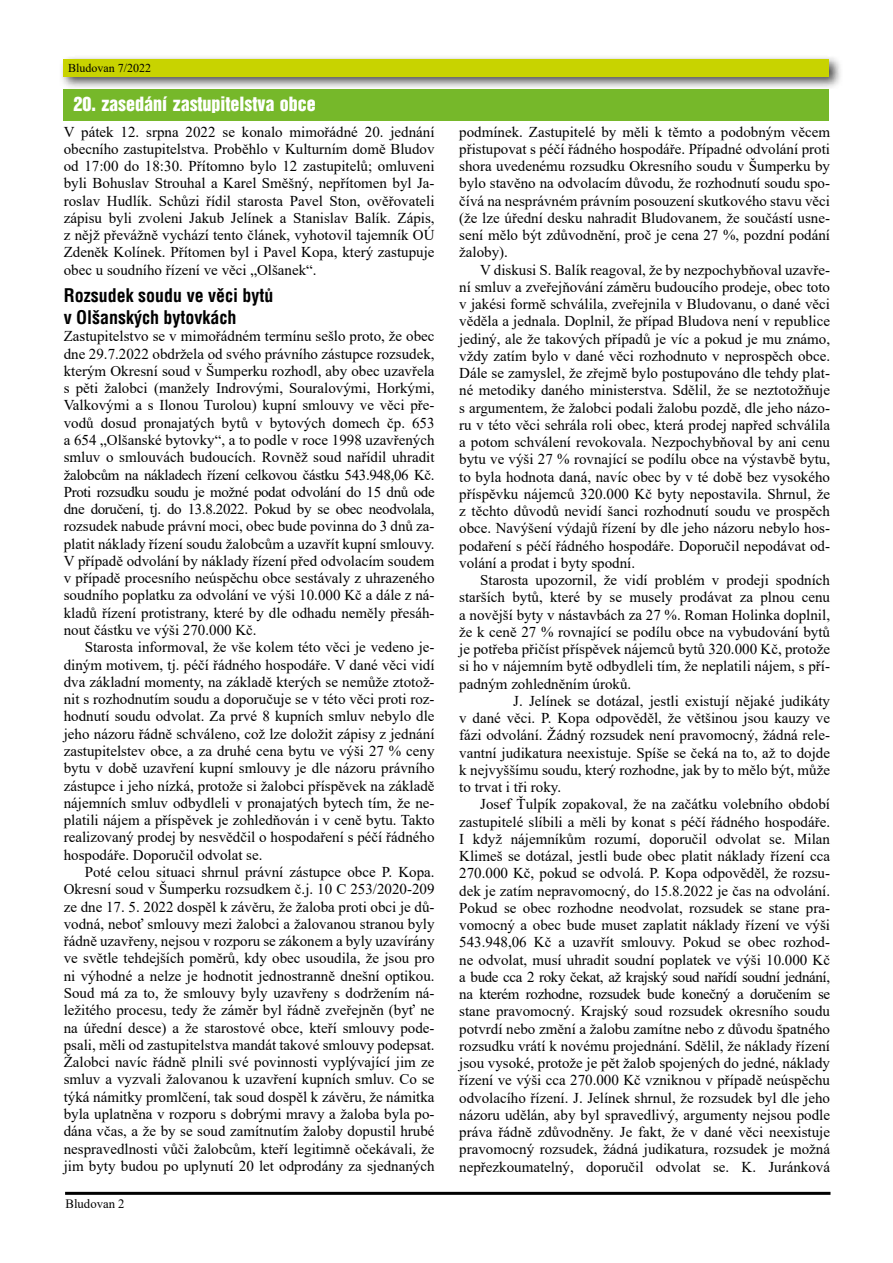
<style>
.page{position:relative;width:893px;height:1263px;background:#fff}
.page>*{position:absolute;margin:0;border:0;box-sizing:border-box;transform-origin:0 0}
.t1{font:700 18px/21.5px "Switzerland Condensed";color:#000}
.t2{font:18px "Switzerland Inserat CE";color:#fff}
.t3{font:15px/17.2px "Times New Roman";color:#000;text-align:justify}
.t4{font:12.75px "Times New Roman";color:#000}
.t5{font:12px "Times New Roman";color:#000}
</style>
<div class="page">
<hr style="left:65px;top:1192px;width:765px;height:3px;background:#000">
<div style="left:59px;top:54px;width:784px;height:36px;background:#000;opacity:.7"></div>
<div style="left:64px;top:59px;width:765px;height:18px;background:#c8d300"></div>
<div style="left:64px;top:89px;width:765px;height:32px;background:#76b82a"></div>
<p class="t5" style="left:68px;top:59px;width:85px">Bludovan 7/2022</p>
<p class="t2" style="left:73px;top:93px;width:244px">20. zasedání zastupitelstva obce</p>
<p class="t3" style="left:64px;top:122px;width:372px">V pátek 12. srpna 2022 se konalo mimořádné 20. jednání obecního zastupitelstva. Proběhlo v Kulturním domě Bludov od 17:00 do 18:30. Přítomno bylo 12 zastupitelů; omluveni byli Bohuslav Strouhal a Karel Směšný, nepřítomen byl Ja&shy;roslav Hudlík. Schůzi řídil starosta Pavel Ston, ověřovateli zápisu byli zvoleni Jakub Jelínek a Stanislav Balík. Zápis, z nějž převážně vychází tento článek, vyhotovil tajemník OÚ Zdeněk Kolínek. Přítomen byl i Pavel Kopa, který zastupuje obec u soudního řízení ve věci „Olšanek“.</p>
<p class="t1" style="left:64px;top:285px;width:211px">Rozsudek soudu ve věci bytů v Olšanských bytovkách</p>
<p class="t3" style="left:64px;top:327px;width:372px">Zastupitelstvo se v mimořádném termínu sešlo proto, že obec dne 29.7.2022 obdržela od svého právního zástupce rozsudek, kterým Okresní soud v Šumperku rozhodl, aby obec uzavřela s pěti žalobci (manžely Indrovými, Souralovými, Horkými, Valkovými a s Ilonou Turolou) kupní smlouvy ve věci pře&shy;vodů dosud pronajatých bytů v bytových domech čp. 653 a 654 „Olšanské bytovky“, a to podle v roce 1998 uzavřených smluv o smlouvách budoucích. Rovněž soud nařídil uhradit žalobcům na nákladech řízení celkovou částku 543.948,06 Kč.<br>Proti rozsudku soudu je možné podat odvolání do 15 dnů ode dne doručení, tj. do 13.8.2022. Pokud by se obec neodvolala, rozsudek nabude právní moci, obec bude povinna do 3 dnů za&shy;platit náklady řízení soudu žalobcům a uzavřít kupní smlouvy.<br>V případě odvolání by náklady řízení před odvolacím soudem v případě procesního neúspěchu obce sestávaly z uhrazeného soudního poplatku za odvolání ve výši 10.000 Kč a dále z ná&shy;kladů řízení protistrany, které by dle odhadu neměly přesáh&shy;nout částku ve výši 270.000 Kč.</p>
<p class="t3" style="left:64px;top:638px;width:372px;text-indent:21px">Starosta informoval, že vše kolem této věci je vedeno je&shy;diným motivem, tj. péčí řádného hospodáře. V dané věci vidí dva základní momenty, na základě kterých se nemůže ztotož&shy;nit s rozhodnutím soudu a doporučuje se v této věci proti roz&shy;hodnutí soudu odvolat. Za prvé 8 kupních smluv nebylo dle jeho názoru řádně schváleno, což lze doložit zápisy z jednání zastupitelstev obce, a za druhé cena bytu ve výši 27 % ceny bytu v době uzavření kupní smlouvy je dle názoru právního zástupce i jeho nízká, protože si žalobci příspěvek na základě nájemních smluv odbydleli v pronajatých bytech tím, že ne&shy;platili nájem a příspěvek je zohledňován i v ceně bytu. Takto realizovaný prodej by nesvědčil o hospodaření s péčí řádného hospodáře. Doporučil odvolat se.</p>
<p class="t3" style="left:64px;top:863px;width:372px;text-indent:21px">Poté celou situaci shrnul právní zástupce obce P. Kopa.<br>Okresní soud v Šumperku rozsudkem č.j. 10 C 253/2020-209 ze dne 17. 5. 2022 dospěl k závěru, že žaloba proti obci je dů&shy;vodná, neboť smlouvy mezi žalobci a žalovanou stranou byly řádně uzavřeny, nejsou v rozporu se zákonem a byly uzavírány ve světle tehdejších poměrů, kdy obec usoudila, že jsou pro ni výhodné a nelze je hodnotit jednostranně dnešní optikou.<br>Soud má za to, že smlouvy byly uzavřeny s dodržením ná&shy;ležitého procesu, tedy že záměr byl řádně zveřejněn (byť ne na úřední desce) a že starostové obce, kteří smlouvy pode&shy;psali, měli od zastupitelstva mandát takové smlouvy podepsat.<br>Žalobci navíc řádně plnili své povinnosti vyplývající jim ze smluv a vyzvali žalovanou k uzavření kupních smluv. Co se týká námitky promlčení, tak soud dospěl k závěru, že námitka byla uplatněna v rozporu s dobrými mravy a žaloba byla po&shy;dána včas, a že by se soud zamítnutím žaloby dopustil hrubé nespravedlnosti vůči žalobcům, kteří legitimně očekávali, že jim byty budou po uplynutí 20 let odprodány za sjednaných</p>
<p class="t4" style="left:66px;top:1194px;width:61px">Bludovan 2</p>
<p class="t3" style="left:459px;top:122px;width:372px">podmínek. Zastupitelé by měli k těmto a podobným věcem přistupovat s péčí řádného hospodáře. Případné odvolání proti shora uvedenému rozsudku Okresního soudu v Šumperku by bylo stavěno na odvolacím důvodu, že rozhodnutí soudu spo&shy;čívá na nesprávném právním posouzení skutkového stavu věci (že lze úřední desku nahradit Bludovanem, že součástí usne&shy;sení mělo být zdůvodnění, proč je cena 27 %, pozdní podání žaloby).</p>
<p class="t3" style="left:459px;top:260px;width:372px;text-indent:21px">V diskusi S. Balík reagoval, že by nezpochybňoval uzavře&shy;ní smluv a zveřejňování záměru budoucího prodeje, obec toto v jakési formě schválila, zveřejnila v Bludovanu, o dané věci věděla a jednala. Doplnil, že případ Bludova není v republice jediný, ale že takových případů je víc a pokud je mu známo, vždy zatím bylo v dané věci rozhodnuto v neprospěch obce.<br>Dále se zamyslel, že zřejmě bylo postupováno dle tehdy plat&shy;né metodiky daného ministerstva. Sdělil, že se neztotožňuje s argumentem, že žalobci podali žalobu pozdě, dle jeho názo&shy;ru v této věci sehrála roli obec, která prodej napřed schválila a potom schválení revokovala. Nezpochybňoval by ani cenu bytu ve výši 27 % rovnající se podílu obce na výstavbě bytu, to byla hodnota daná, navíc obec by v té době bez vysokého příspěvku nájemců 320.000 Kč byty nepostavila. Shrnul, že z těchto důvodů nevidí šanci rozhodnutí soudu ve prospěch obce. Navýšení výdajů řízení by dle jeho názoru nebylo hos&shy;podaření s péčí řádného hospodáře. Doporučil nepodávat od&shy;volání a prodat i byty spodní.</p>
<p class="t3" style="left:459px;top:571px;width:372px;text-indent:21px">Starosta upozornil, že vidí problém v prodeji spodních starších bytů, které by se musely prodávat za plnou cenu a novější byty v nástavbách za 27 %. Roman Holinka doplnil, že k ceně 27 % rovnající se podílu obce na vybudování bytů je potřeba přičíst příspěvek nájemců bytů 320.000 Kč, protože si ho v nájemním bytě odbydleli tím, že neplatili nájem, s pří&shy;padným zohledněním úroků.</p>
<p class="t3" style="left:459px;top:692px;width:372px;text-indent:54px">J. Jelínek se dotázal, jestli existují nějaké judikáty v dané věci. P. Kopa odpověděl, že většinou jsou kauzy ve fázi odvolání. Žádný rozsudek není pravomocný, žádná rele&shy;vantní judikatura neexistuje. Spíše se čeká na to, až to dojde k nejvyššímu soudu, který rozhodne, jak by to mělo být, může to trvat i tři roky.</p>
<p class="t3" style="left:459px;top:795px;width:372px;text-indent:21px">Josef Ťulpík zopakoval, že na začátku volebního období zastupitelé slíbili a měli by konat s péčí řádného hospodáře.<br>I když nájemníkům rozumí, doporučil odvolat se. Milan Klimeš se dotázal, jestli bude obec platit náklady řízení cca 270.000 Kč, pokud se odvolá. P. Kopa odpověděl, že rozsu&shy;dek je zatím nepravomocný, do 15.8.2022 je čas na odvolání.<br>Pokud se obec rozhodne neodvolat, rozsudek se stane pra&shy;vomocný a obec bude muset zaplatit náklady řízení ve výši 543.948,06 Kč a uzavřít smlouvy. Pokud se obec rozhod&shy;ne odvolat, musí uhradit soudní poplatek ve výši 10.000 Kč a bude cca 2 roky čekat, až krajský soud nařídí soudní jednání, na kterém rozhodne, rozsudek bude konečný a doručením se stane pravomocný. Krajský soud rozsudek okresního soudu potvrdí nebo změní a žalobu zamítne nebo z důvodu špatného rozsudku vrátí k novému projednání. Sdělil, že náklady řízení jsou vysoké, protože je pět žalob spojených do jedné, náklady řízení ve výši cca 270.000 Kč vzniknou v případě neúspěchu odvolacího řízení. J. Jelínek shrnul, že rozsudek byl dle jeho názoru udělán, aby byl spravedlivý, argumenty nejsou podle práva řádně zdůvodněny. Je fakt, že v dané věci neexistuje pravomocný rozsudek, žádná judikatura, rozsudek je možná nepřezkoumatelný, doporučil odvolat se. K. Juránková</p>
</div>
